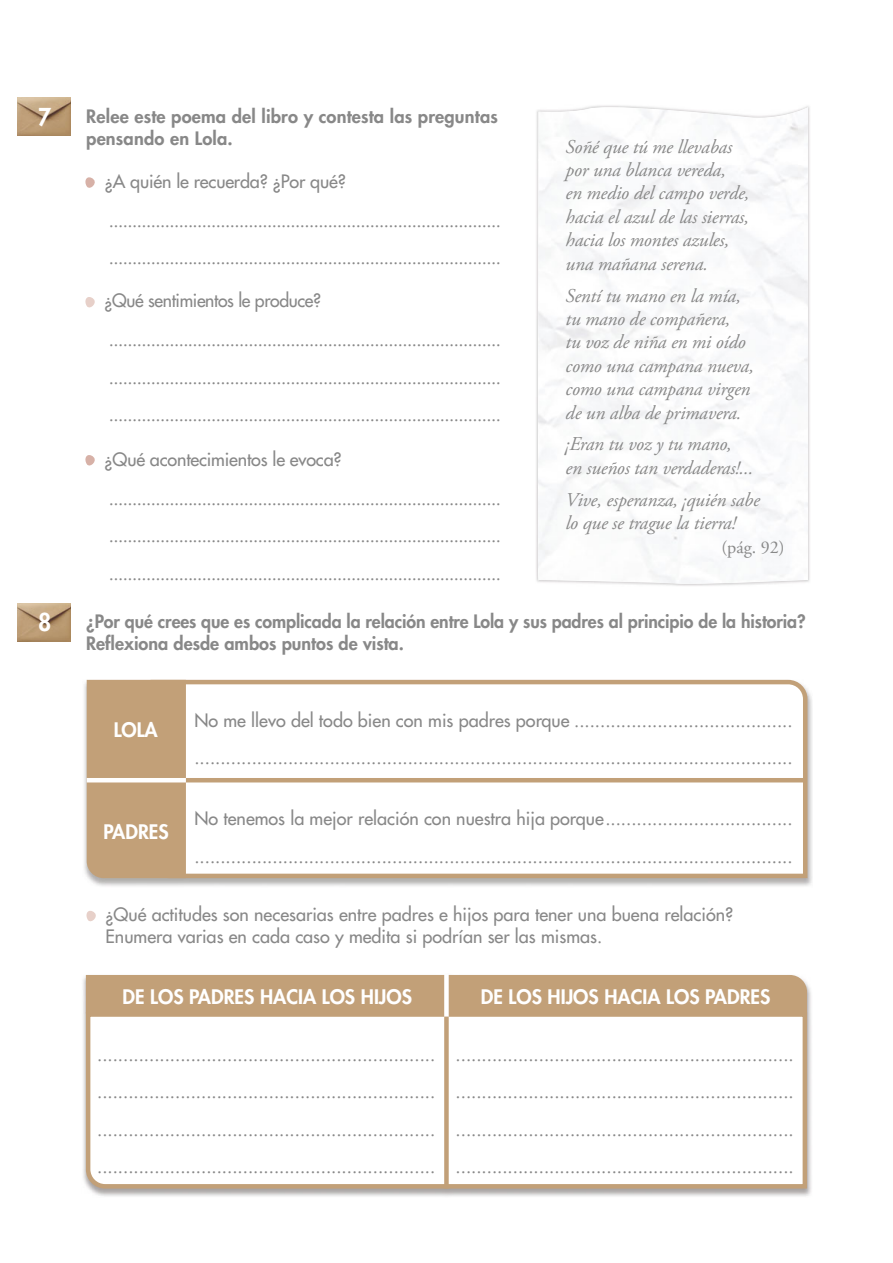
<style>
.page{position:relative;width:893px;height:1263px;background:#fff}
.page>*{position:absolute;margin:0;border:0;box-sizing:border-box;transform-origin:0 0}
.t1{font:800 24px "Futura Std";color:#fff;scale:.95 1}
.t2{font:italic 19.5px/23.4px "Adobe Garamond Pro";letter-spacing:-.01em;color:#888}
.t3{font:800 19.5px "Futura Std";color:#fff}
.t4{font:500 18px/37.5px "Futura Std";color:#888}
.t5{font:500 18px/38px "Futura Std";letter-spacing:-.02em;color:#888}
.t6{font:800 18px/21.6px "Futura Std";color:#888}
.t7{font:18px "Adobe Garamond Pro";color:#888}
</style>
<div class="page">
<img style="left:17px;top:98px;width:54px;height:38px">
<img style="left:17px;top:603px;width:54px;height:38px">
<svg style="left:85px;top:297px;width:10px;height:11px"></svg>
<svg style="left:85px;top:455px;width:10px;height:11px"></svg>
<svg style="left:85px;top:177px;width:10px;height:11px"></svg>
<img style="left:536px;top:105px;width:274px;height:481px">
<img style="left:538px;top:107px;width:270px;height:477px">
<img style="left:84px;top:679px;width:728px;height:207px">
<svg style="left:148px;top:679px;width:662px;height:201px"></svg>
<div style="left:87px;top:680px;width:99px;height:198px;background:#c2a078"></div>
<hr style="left:186px;top:778px;width:619px;height:4px;background:#c2a078">
<hr style="left:87px;top:778px;width:99px;height:4px;background:#fff">
<svg style="left:86px;top:911px;width:10px;height:11px"></svg>
<img style="left:83px;top:975px;width:729px;height:222px">
<div style="left:86px;top:975px;width:721px;height:35px;background:#c2a078"></div>
<svg style="left:84px;top:1010px;width:725px;height:181px"></svg>
<div style="left:444px;top:974px;width:5px;height:43px;background:#fff"></div>
<div style="left:444px;top:1017px;width:5px;height:171px;background:#c2a078"></div>
<h1 class="t1" style="left:38px;top:105px;width:15px">7</h1>
<h1 class="t1" style="left:38px;top:611px;width:15px">8</h1>
<p class="t6" style="left:86px;top:107px;width:413px">Relee este poema del libro y contesta las preguntas pensando en Lola.</p>
<p class="t4" style="left:105px;top:163px;width:398px;line-height:38.2px">¿A quién le recuerda? ¿Por qué? .................................................................................... ....................................................................................</p>
<p class="t5" style="left:105px;top:283px;width:398px">¿Qué sentimientos le produce? .................................................................................... .................................................................................... ....................................................................................</p>
<p class="t4" style="left:105px;top:441px;width:398px;line-height:38px">¿Qué acontecimientos le evoca? .................................................................................... .................................................................................... ....................................................................................</p>
<p class="t2" style="left:566px;top:137px;width:185px">Soñé que tú me llevabas por una blanca vereda,<br>en medio del campo verde, hacia el azul de las sierras, hacia los montes azules, una mañana serena.</p>
<p class="t2" style="left:566px;top:285px;width:190px">Sentí tu mano en la mía, tu mano de compañera,<br>tu voz de niña en mi oído como una campana nueva, como una campana virgen de un alba de primavera.</p>
<p class="t2" style="left:566px;top:434px;width:189px">¡Eran tu voz y tu mano,<br>en sueños tan verdaderas!...</p>
<p class="t2" style="left:566px;top:490px;width:196px">Vive, esperanza, ¡quién sabe lo que se trague la tierra!</p>
<p class="t7" style="left:721px;top:536px;width:64px">(pág. 92)</p>
<p class="t6" style="left:86px;top:612px;width:721px">¿Por qué crees que es complicada la relación entre Lola y sus padres al principio de la historia?<br>Reflexiona desde ambos puntos de vista.</p>
<p class="t3" style="left:114px;top:721px;width:46px">LOLA</p>
<p class="t3" style="left:104px;top:823px;width:67px">PADRES</p>
<p class="t4" style="left:194px;top:702px;width:600px">No me llevo del todo bien con mis padres porque .......................................... ...................................................................................................................</p>
<p class="t4" style="left:194px;top:801px;width:600px">No tenemos la mejor relación con nuestra hija porque .................................... ...................................................................................................................</p>
<p class="t4" style="left:105px;top:905px;width:629px;line-height:21.6px">¿Qué actitudes son necesarias entre padres e hijos para tener una buena relación?<br>Enumera varias en cada caso y medita si podrían ser las mismas.</p>
<p class="t3" style="left:123px;top:987px;width:291px">DE LOS PADRES HACIA LOS HIJOS</p>
<p class="t3" style="left:481px;top:987px;width:291px">DE LOS HIJOS HACIA LOS PADRES</p>
<p class="t4" style="left:97px;top:1037px;width:340px;text-align:justify">................................................................. ................................................................. ................................................................. .................................................................</p>
<p class="t4" style="left:456px;top:1037px;width:340px;text-align:justify">................................................................. ................................................................. ................................................................. .................................................................</p>
</div>
